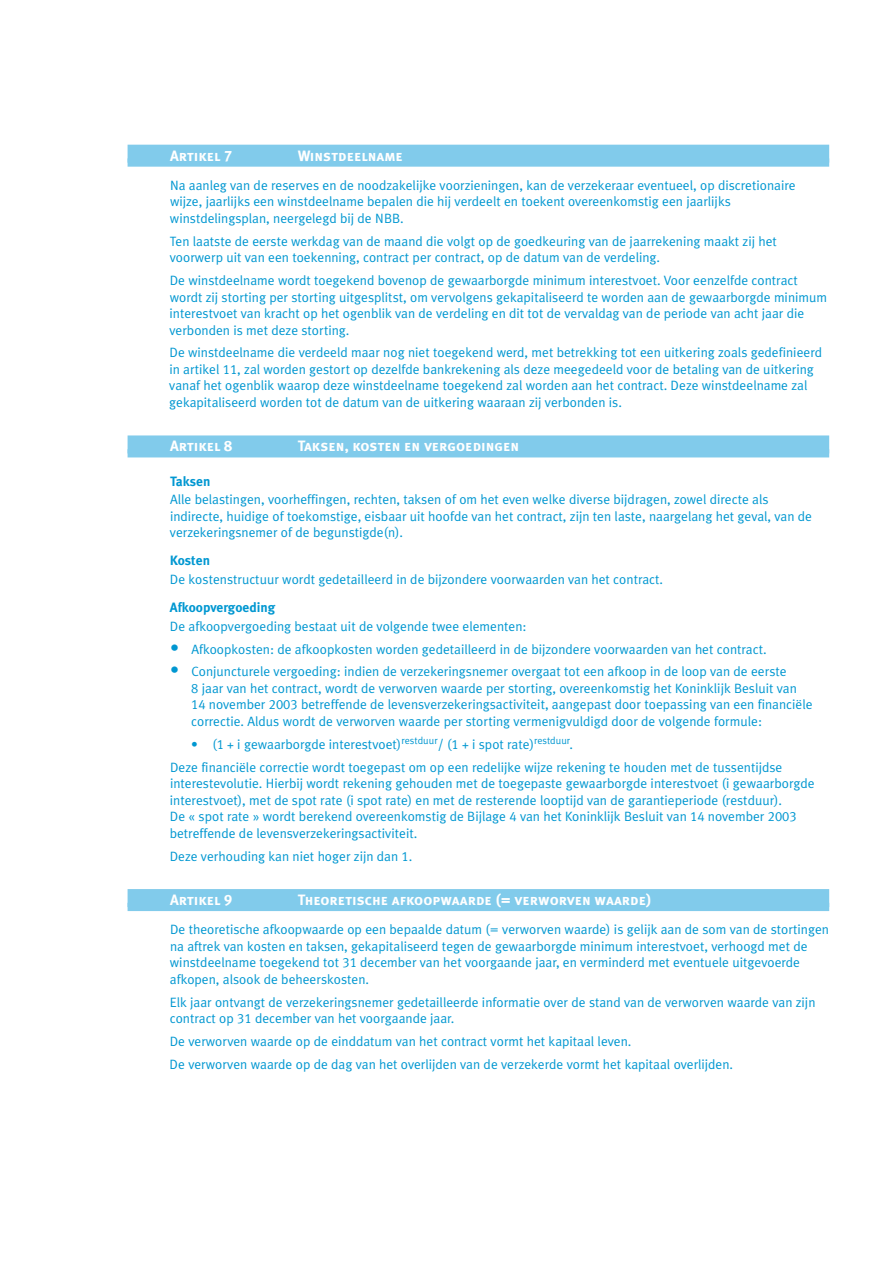
<style>
.page{position:relative;width:893px;height:1263px;background:#fff}
.page>*{position:absolute;margin:0;border:0;box-sizing:border-box;transform-origin:0 0}
.t1{font:15px "Meta Ethias Bold Caps";color:#fff}
.t2{font:13.5px/16.5px "Meta Ethias Normal";color:#0097d1}
.t3{font:700 13.5px "Meta Ethias";color:#0097d1}
.s1{font-size:18px}
</style>
<div class="page">
<div style="left:128px;top:145px;width:701px;height:18px;background:#81cbeb"></div>
<div style="left:128px;top:158px;width:701px;height:9px;background:#81cbeb"></div>
<div style="left:128px;top:435px;width:701px;height:18px;background:#81cbeb"></div>
<div style="left:128px;top:449px;width:701px;height:8px;background:#81cbeb"></div>
<div style="left:128px;top:889px;width:701px;height:18px;background:#81cbeb"></div>
<div style="left:128px;top:903px;width:701px;height:8px;background:#81cbeb"></div>
<p class="t1" style="left:170px;top:147px;width:64px">Artikel 7</p>
<p class="t1" style="left:298px;top:147px;width:107px">Winstdeelname</p>
<p class="t2" style="left:170px;top:177px;width:627px">Na aanleg van de reserves en de noodzakelijke voorzieningen, kan de verzekeraar eventueel, op discretionaire wijze, jaarlijks een winstdeelname bepalen die hij verdeelt en toekent overeenkomstig een jaarlijks winstdelingsplan, neergelegd bij de NBB.</p>
<p class="t2" style="left:170px;top:233px;width:609px">Ten laatste de eerste werkdag van de maand die volgt op de goedkeuring van de jaarrekening maakt zij het voorwerp uit van een toekenning, contract per contract, op de datum van de verdeling.</p>
<p class="t2" style="left:169px;top:272px;width:659px">De winstdeelname wordt toegekend bovenop de gewaarborgde minimum interestvoet. Voor eenzelfde contract wordt zij storting per storting uitgesplitst, om vervolgens gekapitaliseerd te worden aan de gewaarborgde minimum interestvoet van kracht op het ogenblik van de verdeling en dit tot de vervaldag van de periode van acht jaar die verbonden is met deze storting.</p>
<p class="t2" style="left:169px;top:344px;width:654px">De winstdeelname die verdeeld maar nog niet toegekend werd, met betrekking tot een uitkering zoals gedefinieerd in artikel 11, zal worden gestort op dezelfde bankrekening als deze meegedeeld voor de betaling van de uitkering vanaf het ogenblik waarop deze winstdeelname toegekend zal worden aan het contract. Deze winstdeelname zal gekapitaliseerd worden tot de datum van de uitkering waaraan zij verbonden is.</p>
<p class="t1" style="left:170px;top:437px;width:64px">Artikel 8</p>
<p class="t1" style="left:298px;top:437px;width:223px">Taksen, kosten en vergoedingen</p>
<p class="t3" style="left:170px;top:473px;width:42px">Taksen</p>
<p class="t2" style="left:170px;top:491px;width:644px">Alle belastingen, voorheffingen, rechten, taksen of om het even welke diverse bijdragen, zowel directe als indirecte, huidige of toekomstige, eisbaar uit hoofde van het contract, zijn ten laste, naargelang het geval, van de verzekeringsnemer of de begunstigde(n).</p>
<p class="t3" style="left:170px;top:553px;width:42px">Kosten</p>
<p class="t2" style="left:170px;top:571px;width:495px">De kostenstructuur wordt gedetailleerd in de bijzondere voorwaarden van het contract.</p>
<p class="t3" style="left:170px;top:599px;width:107px">Afkoopvergoeding</p>
<p class="t2" style="left:170px;top:617px;width:358px">De afkoopvergoeding bestaat uit de volgende twee elementen:</p>
<p class="t2" style="left:170px;top:640px;width:598px"><span class="s1">•</span> Afkoopkosten: de afkoopkosten worden gedetailleerd in de bijzondere voorwaarden van het contract.</p>
<p class="t2" style="left:191px;top:663px;width:623px;text-indent:-21px"><span class="s1">•</span> Conjuncturele vergoeding: indien de verzekeringsnemer overgaat tot een afkoop in de loop van de eerste<br>8 jaar van het contract, wordt de verworven waarde per storting, overeenkomstig het Koninklijk Besluit van 14 november 2003 betreffende de levensverzekeringsactiviteit, aangepast door toepassing van een financiële correctie. Aldus wordt de verworven waarde per storting vermenigvuldigd door de volgende formule:</p>
<p class="t2" style="left:170px;top:732px;width:614px;line-height:23px;text-indent:21px">• (1 + i gewaarborgde interestvoet)<sup>restduur</sup>/ (1 + i spot rate)<sup>restduur</sup>.<br>Deze financiële correctie wordt toegepast om op een redelijke wijze rekening te houden met de tussentijdse</p>
<p class="t2" style="left:170px;top:775px;width:646px">interestevolutie. Hierbij wordt rekening gehouden met de toegepaste gewaarborgde interestvoet (i gewaarborgde interestvoet), met de spot rate (i spot rate) en met de resterende looptijd van de garantieperiode (restduur).<br>De « spot rate » wordt berekend overeenkomstig de Bijlage 4 van het Koninklijk Besluit van 14 november 2003 betreffende de levensverzekeringsactiviteit.</p>
<p class="t2" style="left:170px;top:847px;width:244px">Deze verhouding kan niet hoger zijn dan 1.</p>
<p class="t1" style="left:170px;top:891px;width:64px">Artikel 9</p>
<p class="t1" style="left:298px;top:891px;width:355px">Theoretische afkoopwaarde (= verworven waarde)</p>
<p class="t2" style="left:170px;top:921px;width:661px">De theoretische afkoopwaarde op een bepaalde datum (= verworven waarde) is gelijk aan de som van de stortingen na aftrek van kosten en taksen, gekapitaliseerd tegen de gewaarborgde minimum interestvoet, verhoogd met de winstdeelname toegekend tot 31 december van het voorgaande jaar, en verminderd met eventuele uitgevoerde afkopen, alsook de beheerskosten.</p>
<p class="t2" style="left:170px;top:993px;width:647px">Elk jaar ontvangt de verzekeringsnemer gedetailleerde informatie over de stand van de verworven waarde van zijn contract op 31 december van het voorgaande jaar.</p>
<p class="t2" style="left:170px;top:1030px;width:565px;line-height:23px">De verworven waarde op de einddatum van het contract vormt het kapitaal leven.<br>De verworven waarde op de dag van het overlijden van de verzekerde vormt het kapitaal overlijden.</p>
</div>
